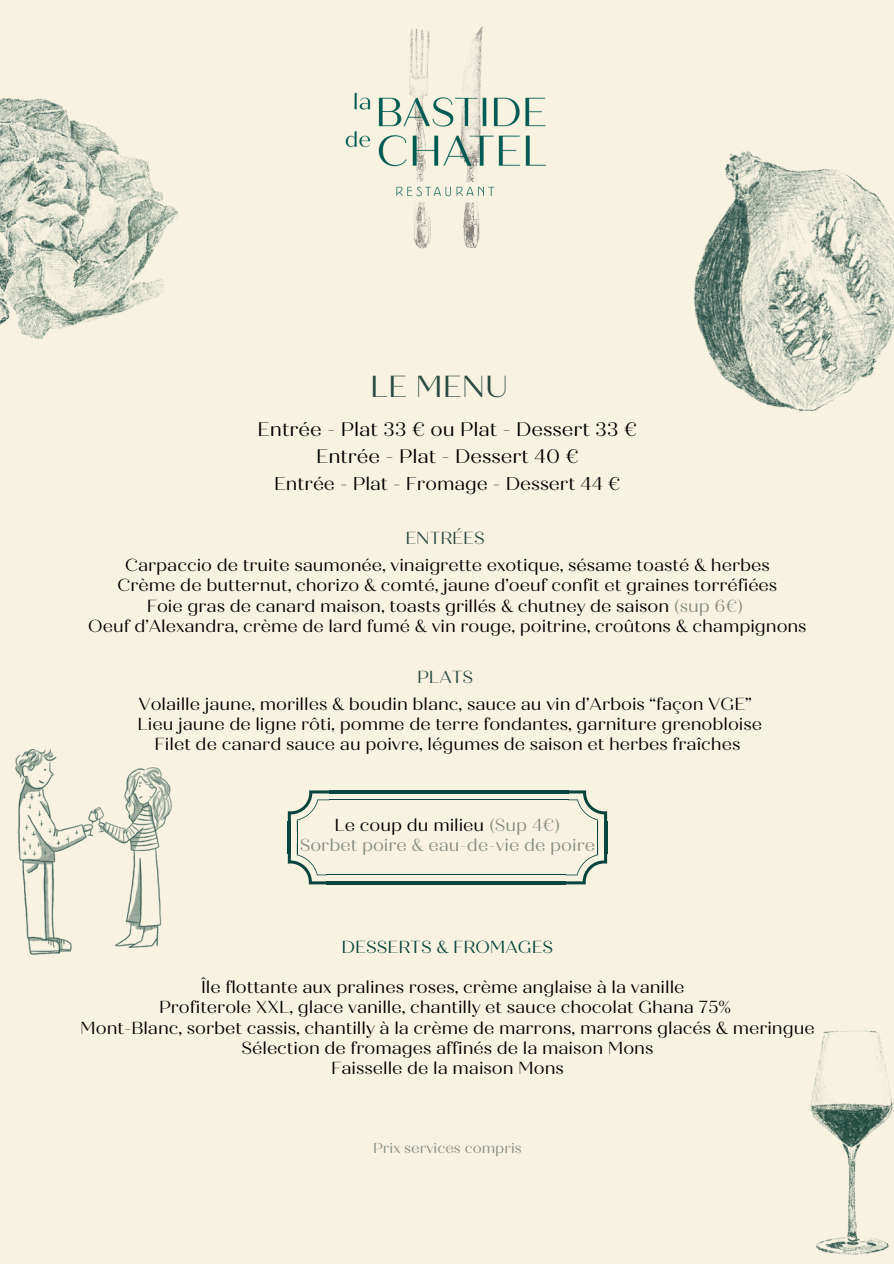
<style>
.page{position:relative;width:894px;height:1264px;background:#fff}
.page>*{position:absolute;margin:0;border:0;box-sizing:border-box;transform-origin:0 0}
.t1{font:30.45px "Quiche Display";color:#2b4a43}
.t2{font:19.65px/27px "Quiche Display";color:#000;text-align:center}
.t3{font:18.45px "Quiche Display";color:#000}
.t4{font:17.4px/20.2px "Quiche Display";color:#000;text-align:center}
.t5{font:17.4px/20.2px "Quiche Display";color:#868e82;text-align:center}
.t6{font:17.4px "Quiche Display";color:#08453f}
.t7{font:14.4px "Quiche Display";color:#868e82}
.s1{color:#2b4a43}
.s2{color:#868e82}
.s3{color:#000}
</style>
<div class="page">
<div style="left:0;top:0;width:893px;height:1263px;background:#f8f3e0"></div>
<img style="left:0;top:97px;width:179px;height:243px">
<img style="left:345px;top:26px;width:202px;height:223px">
<img style="left:809px;top:1030px;width:84px;height:225px">
<img style="left:15px;top:748px;width:157px;height:207px">
<img style="left:693px;top:151px;width:200px;height:261px">
<hr style="left:329px;top:790px;width:239px;height:3px;background:#08453f">
<hr style="left:329px;top:799px;width:239px;height:1px;background:#08453f">
<hr style="left:326px;top:881px;width:239px;height:3px;background:#08453f">
<hr style="left:326px;top:874px;width:239px;height:1px;background:#08453f">
<svg style="left:565px;top:790px;width:42px;height:94px"></svg>
<svg style="left:288px;top:790px;width:41px;height:94px"></svg>
<p class="t1" style="left:370px;top:368px;width:140px">LE MENU</p>
<p class="t2" style="left:257px;top:416px;width:381px">Entrée - Plat 33 € ou Plat - Dessert 33 €<br>Entrée - Plat - Dessert 40 €</p>
<p class="t3" style="left:274px;top:472px;width:347px">Entrée - Plat - Fromage - Dessert 44 €</p>
<p class="t4" style="left:125px;top:525px;width:646px;line-height:27px"><span class="s1">ENTRÉES<br></span>Carpaccio de truite saumonée, vinaigrette exotique, sésame toasté &amp; herbes</p>
<p class="t4" style="left:88px;top:575px;width:719px">Crème de butternut, chorizo &amp; comté, jaune d’oeuf confit et graines torréfiées<br>Foie gras de canard maison, toasts grillés &amp; chutney de saison <span class="s2">(sup 6€)<br></span>Oeuf d’Alexandra, crème de lard fumé &amp; vin rouge, poitrine, croûtons &amp; champignons</p>
<p class="t4" style="left:138px;top:663px;width:615px;line-height:27px"><span class="s1">PLATS<br></span>Volaille jaune, morilles &amp; boudin blanc, sauce au vin d’Arbois “façon VGE”</p>
<p class="t4" style="left:137px;top:714px;width:626px">Lieu jaune de ligne rôti, pomme de terre fondantes, garniture grenobloise<br>Filet de canard sauce au poivre, légumes de saison et herbes fraîches</p>
<h1 class="t5" style="left:300px;top:815px;width:297px"><span class="s3">Le coup du milieu</span> (Sup 4€)<br>Sorbet poire &amp; eau-de-vie de poire</h1>
<h3 class="t6" style="left:341px;top:936px;width:213px">DESSERTS &amp; FROMAGES</h3>
<h3 class="t4" style="left:80px;top:977px;width:735px">Île flottante aux pralines roses, crème anglaise à la vanille<br>Profiterole XXL, glace vanille, chantilly et sauce chocolat Ghana 75%<br>Mont-Blanc, sorbet cassis, chantilly à la crème de marrons, marrons glacés &amp; meringue Sélection de fromages affinés de la maison Mons<br>Faisselle de la maison Mons</h3>
<h3 class="t7" style="left:373px;top:1139px;width:150px">Prix services compris</h3>
</div>
